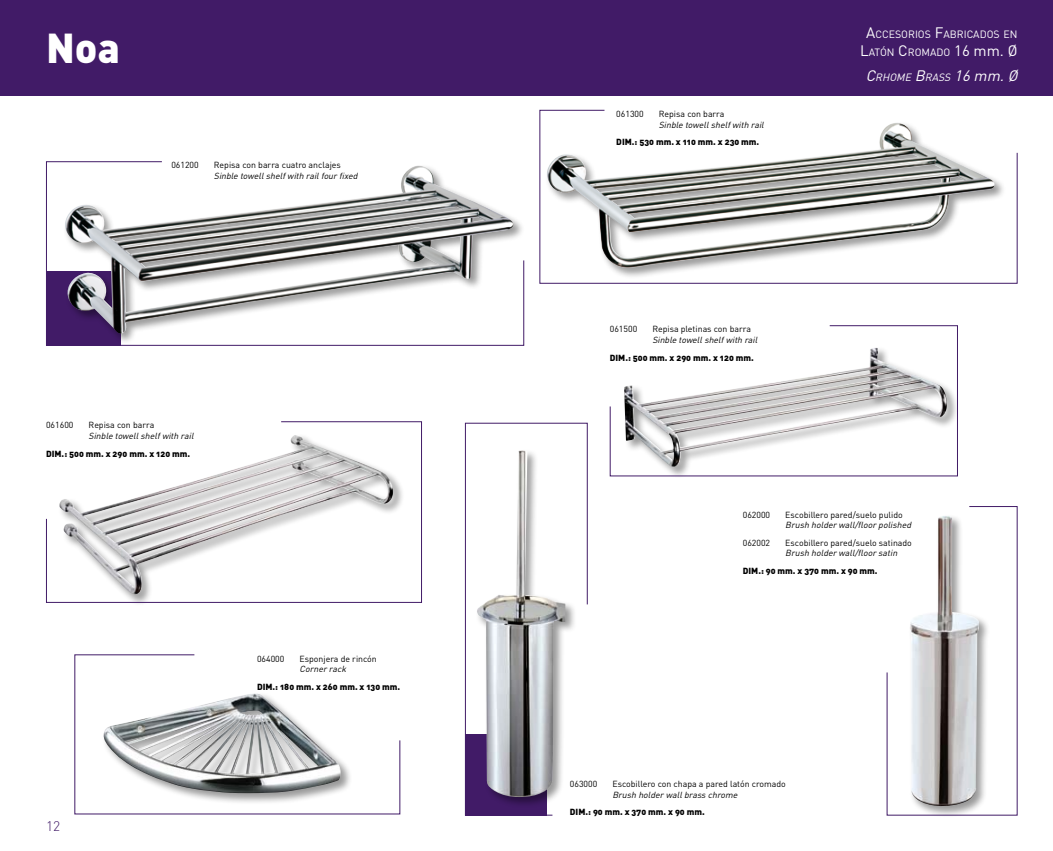
<style>
.page{position:relative;width:1053px;height:851px;background:#fff}
.page>*{position:absolute;margin:0;border:0;box-sizing:border-box;transform-origin:0 0}
.t1{font:900 41.25px "DIN";color:#fff}
.t2{font:300 13.75px "DIN";color:#411b67}
.t3{font:10.5px/18px "DIN";color:#fff;text-align:center}
.t4{font:italic 10.5px "DIN";color:#fff}
.t5{font:8.75px "DIN";color:#000}
.t6{font:italic 8.75px "DIN";color:#000}
.t7{font:8.75px "DIN Black Alternate";color:#000}
.s1{font-size:15px}
</style>
<div class="page">
<div style="left:0;top:0;width:1052px;height:96px;background:#411b67"></div>
<svg style="left:46px;top:161px;width:478px;height:185px"></svg>
<svg style="left:539px;top:109px;width:478px;height:175px"></svg>
<svg style="left:609px;top:325px;width:349px;height:151px"></svg>
<svg style="left:464px;top:422px;width:124px;height:393px"></svg>
<svg style="left:886px;top:506px;width:131px;height:309px"></svg>
<div style="left:907px;top:513px;width:83px;height:304px;background:#000;opacity:.4"></div>
<img style="left:909px;top:515px;width:70px;height:291px">
<svg style="left:46px;top:421px;width:376px;height:182px"></svg>
<svg style="left:74px;top:654px;width:326px;height:160px"></svg>
<h1 class="t1" style="left:46px;top:20px;width:75px">Noa</h1>
<p class="t3" style="left:860px;top:25px;width:159px"><span class="s1">A</span>CCESORIOS <span class="s1">F</span>ABRICADOS EN<br><span class="s1">L</span>ATÓN <span class="s1">C</span> ROMADO <span class="s1">16</span> <span class="s1">mm</span><span class="s1">. Ø</span></p>
<p class="t4" style="left:865px;top:71px;width:157px"><span class="s1">C</span>RHOME <span class="s1">B</span>RASS <span class="s1">16</span> <span class="s1">mm</span><span class="s1">.Ø</span></p>
<p class="t5" style="left:171px;top:160px;width:29px">061200</p>
<p class="t5" style="left:214px;top:160px;width:128px">Repisa con barra cuatro anclajes</p>
<p class="t6" style="left:214px;top:170px;width:147px">Sinble towellshelfwith railfourfixed</p>
<p class="t5" style="left:46px;top:420px;width:29px">061600</p>
<p class="t5" style="left:89px;top:420px;width:67px">Repisa con barra</p>
<p class="t6" style="left:89px;top:430px;width:109px">Sinble towellshelfwith rail</p>
<p class="t7" style="left:46px;top:447px;width:146px">DIM.: 500 mm. x 290 mm. x 120 mm.</p>
<h2 class="t2" style="left:46px;top:817px;width:16px">12</h2>
<p class="t5" style="left:257px;top:652px;width:29px">064000</p>
<p class="t5" style="left:299px;top:652px;width:79px">Esponjera de rincón</p>
<p class="t6" style="left:299px;top:663px;width:50px">Cornerrack</p>
<p class="t7" style="left:257px;top:680px;width:145px">DIM.: 180 mm. x 260 mm. x 130 mm.</p>
<p class="t5" style="left:616px;top:108px;width:29px">061300</p>
<p class="t5" style="left:658px;top:108px;width:67px">Repisa con barra</p>
<p class="t6" style="left:658px;top:119px;width:109px">Sinble towellshelfwith rail</p>
<p class="t7" style="left:616px;top:136px;width:144px">DIM.: 530 mm. x 110 mm. x 230 mm.</p>
<p class="t5" style="left:609px;top:324px;width:29px">061500</p>
<p class="t5" style="left:652px;top:324px;width:100px">Repisa pletinas con barra</p>
<p class="t6" style="left:652px;top:334px;width:109px">Sinble towellshelfwith rail</p>
<p class="t7" style="left:609px;top:351px;width:146px">DIM.: 500 mm. x 290 mm. x 120 mm.</p>
<p class="t5" style="left:742px;top:509px;width:29px">062000</p>
<p class="t5" style="left:785px;top:509px;width:119px">Escobillero pared/suelo pulido</p>
<p class="t6" style="left:785px;top:519px;width:130px">Brush holderwall/floorpolished</p>
<p class="t5" style="left:742px;top:537px;width:29px">062002</p>
<p class="t5" style="left:785px;top:537px;width:128px">Escobillero pared/suelo satinado</p>
<p class="t6" style="left:785px;top:547px;width:116px">Brush holderwall/floorsatin</p>
<p class="t7" style="left:742px;top:565px;width:136px">DIM.: 90 mm. x 370 mm. x 90 mm.</p>
<p class="t5" style="left:570px;top:778px;width:29px">063000</p>
<p class="t5" style="left:612px;top:778px;width:175px">Escobillero con chapa a pared latón cromado</p>
<p class="t6" style="left:612px;top:789px;width:129px">Brush holderwallbrass chrome</p>
<p class="t7" style="left:570px;top:806px;width:136px">DIM.: 90 mm. x 370 mm. x 90 mm.</p>
</div>
